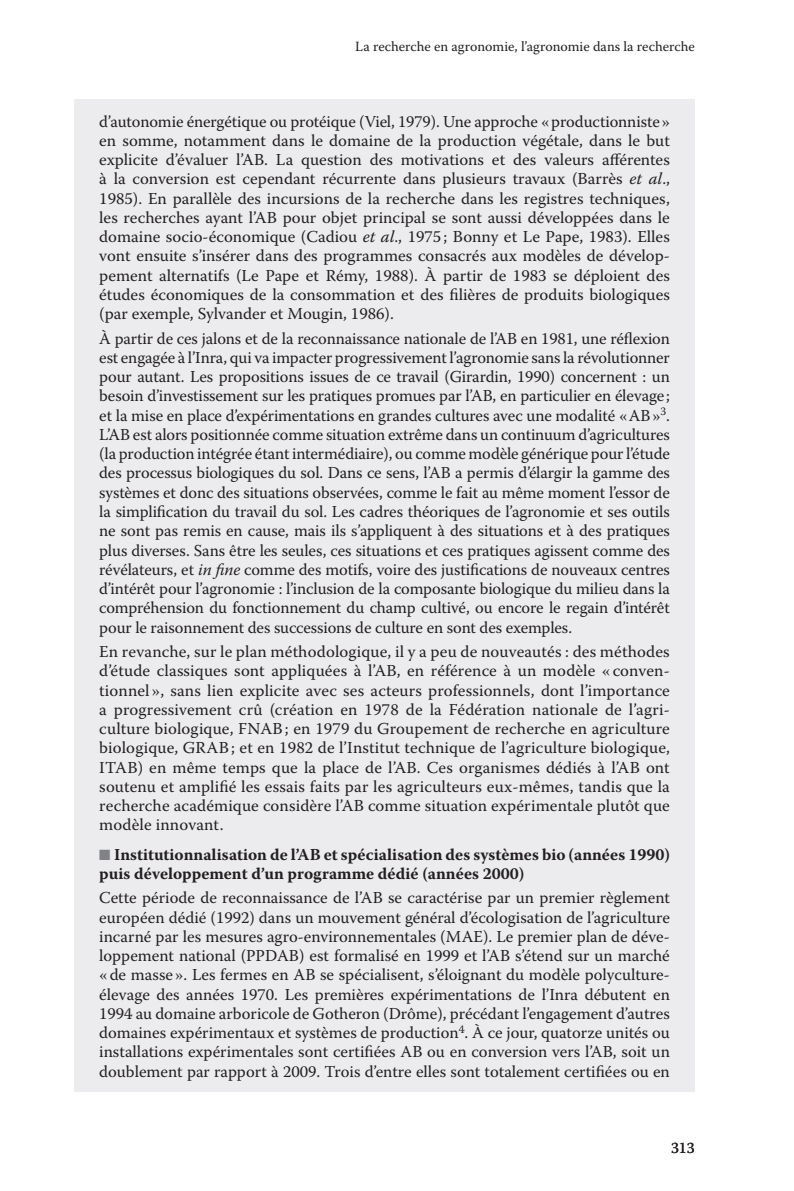
<style>
.page{position:relative;width:794px;height:1191px;background:#fff}
.page>*{position:absolute;margin:0;border:0;box-sizing:border-box;transform-origin:0 0}
.t1{font:16.62px/19.2px "Warnock Pro";color:#231f20;text-align:justify}
.t2{font:700 16.62px/19.2px "Warnock Pro";color:#231f20}
.t3{font:15.75px "Warnock Pro";color:#231f20}
.t4{font:14px "Warnock Pro";color:#231f20}
.s1{font-style:italic}
.s2{color:#808285}
</style>
<div class="page">
<div style="left:74px;top:99px;width:620px;height:992px;background:#ececee"></div>
<p class="t4" style="left:355px;top:38px;width:341px">La recherche en agronomie, l’agronomie dans la recherche</p>
<p class="t1" style="left:99px;top:111px;width:572px">d’autonomie énergétique ou protéique (Viel, 1979). Une approche « -productionniste» en somme, notamment dans le domaine de la production végétale, dans le but explicite d’évaluer l’AB. La question des motivations et des valeurs afférentes à la conversion est cependant récurrente dans plusieurs travaux (Barrès <span class="s1">et al</span>., 1985). En parallèle des incursions de la recherche dans les registres techniques, les recherches ayant l’AB pour objet principal se sont aussi développées dans le domaine socio-économique (Cadiou <span class="s1">et al</span>., 1975 ; Bonny et Le Pape, 1983). Elles vont ensuite s’insérer dans des programmes consacrés aux modèles de dévelop&shy;pement alternatifs (Le Pape et Rémy, 1988). À partir de 1983 se déploient des études économiques de la consommation et des filières de produits biologiques (par exemple, Sylvander et Mougin, 1986).</p>
<p class="t1" style="left:99px;top:328px;width:572px">À partir de ces jalons et de la reconnaissance nationale de l’AB en 1981, une réflexion est engagée à l’Inra, qui va impacter progressivement l’agronomie sans la révolutionner pour autant. Les propositions issues de ce travail (Girardin, 1990) concernent : un besoin d’investissement sur les pratiques promues par l’AB, en particulier en élevage; et la mise en place d’expérimentations en grandes cultures avec une modalité «AB»<sup>3</sup>.<br>L’AB est alors positionnée comme situation extrême dans un continuum d’agricultures (la production intégrée étant intermédiaire), ou comme modèle générique pour l’étude des processus biologiques du sol. Dans ce sens, l’AB a permis d’élargir la gamme des systèmes et donc des situations observées, comme le fait au même moment l’essor de la simplification du travail du sol. Les cadres théoriques de l’agronomie et ses outils ne sont pas remis en cause, mais ils s’appliquent à des situations et à des pratiques plus diverses. Sans être les seules, ces situations et ces pratiques agissent comme des révélateurs, et <span class="s1">in fine</span> comme des motifs, voire des justifications de nouveaux centres d’intérêt pour l’agronomie : l’inclusion de la composante biologique du milieu dans la compréhension du fonctionnement du champ cultivé, ou encore le regain d’intérêt pour le raisonnement des successions de culture en sont des exemples.</p>
<p class="t1" style="left:99px;top:641px;width:572px">En revanche, sur le plan méthodologique, il y a peu de nouveautés : des méthodes d’étude classiques sont appliquées à l’AB, en référence à un modèle « conven&shy;tionnel », sans lien explicite avec ses acteurs professionnels, dont l’importance a progressivement crû (création en 1978 de la Fédération nationale de l’agri&shy;culture biologique, FNAB; en 1979 du Groupement de recherche en agriculture biologique, GRAB; et en 1982 de l’Institut technique de l’agriculture biologique, ITAB) en même temps que la place de l’AB. Ces organismes dédiés à l’AB ont soutenu et amplifié les essais faits par les agriculteurs eux-mêmes, tandis que la recherche académique considère l’AB comme situation expérimentale plutôt que modèle innovant.</p>
<p class="t2" style="left:99px;top:844px;width:572px"><span class="s2">■</span> Institutionnalisation de l’AB et spécialisation des systèmes bio (années 1990) puis développement d’un programme dédié (années 2000)</p>
<p class="t1" style="left:99px;top:888px;width:572px">Cette période de reconnaissance de l’AB se caractérise par un premier règlement européen dédié (1992) dans un mouvement général d’écologisation de l’agriculture incarné par les mesures agro-environnementales (MAE). Le premier plan de déve&shy;loppement national (PPDAB) est formalisé en 1999 et l’AB s’étend sur un marché «de masse». Les fermes en AB se spécialisent, s’éloignant du modèle polyculture&shy;élevage des années 1970. Les premières expérimentations de l’Inra débutent en 1994 au domaine arboricole de Gotheron (Drôme), précédant l’engagement d’autres domaines expérimentaux et systèmes de production<sup>4</sup>. À ce jour, quatorze unités ou installations expérimentales sont certifiées AB ou en conversion vers l’AB, soit un doublement par rapport à 2009. Trois d’entre elles sont totalement certifiées ou en</p>
<p class="t3" style="left:671px;top:1138px;width:25px">313</p>
</div>
